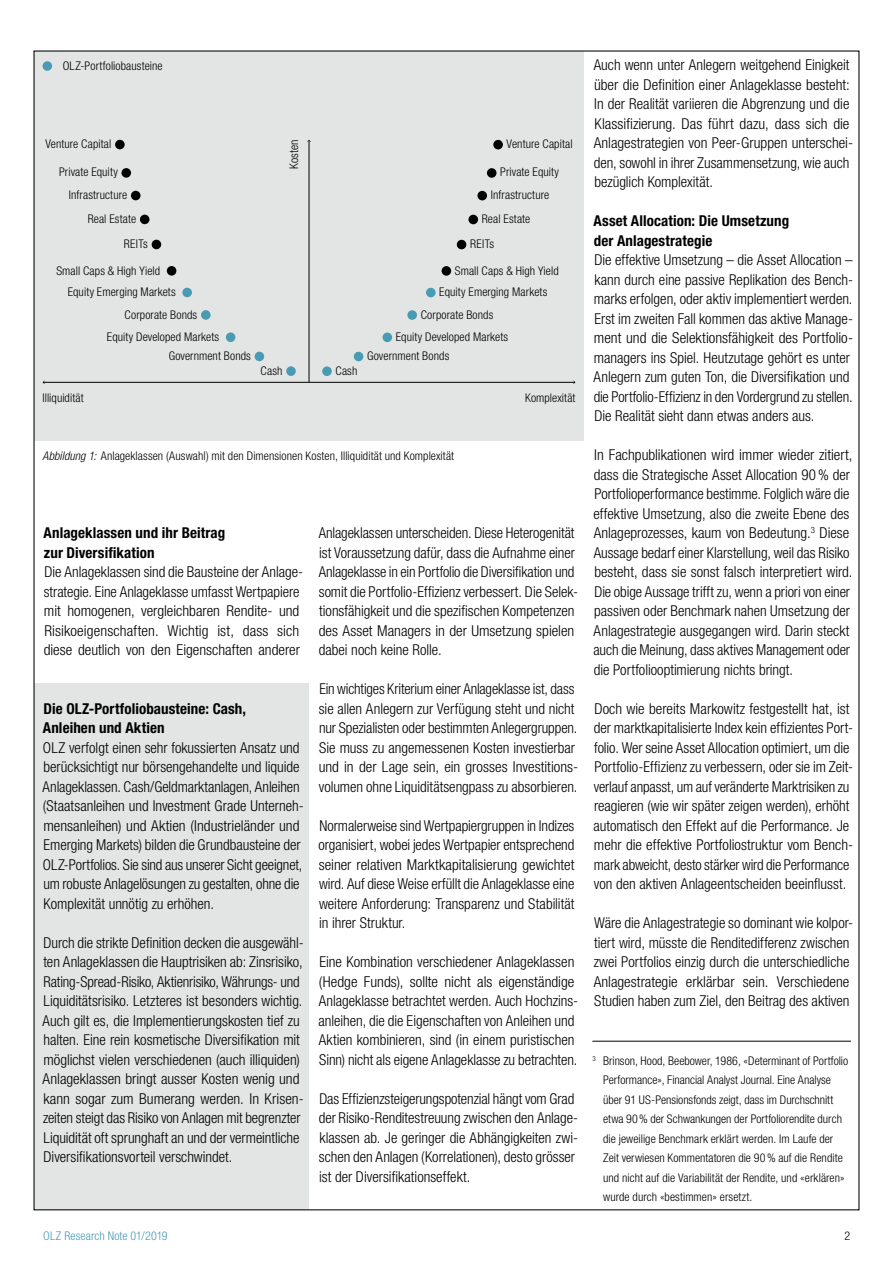
<style>
.page{position:relative;width:893px;height:1263px;background:#fff}
.page>*{position:absolute;margin:0;border:0;box-sizing:border-box;transform-origin:0 0}
.t1{font:300 condensed 15px/19.5px "Helvetica Neue LT Std";color:#000}
.t2{font:700 condensed 15px/19.5px "Helvetica Neue LT Std";letter-spacing:.005em;color:#000}
.t3{font:300 condensed 12px/19.5px "Helvetica Neue LT Std";letter-spacing:.005em;color:#000}
.t4{font:300 condensed 12px "Helvetica Neue LT Std";letter-spacing:.01em;color:#499ab3}
.s1{font-style:italic}
</style>
<div class="page">
<div style="left:34px;top:51px;width:550px;height:390px;background:#e3e4e4"></div>
<hr style="left:593px;top:1041px;width:258px;height:1px;background:#000">
<div style="left:322px;top:366px;width:10px;height:10px;background:#499ab3;border-radius:50%"></div>
<div style="left:354px;top:352px;width:9px;height:9px;background:#499ab3;border-radius:50%"></div>
<div style="left:383px;top:333px;width:9px;height:9px;background:#499ab3;border-radius:50%"></div>
<div style="left:407px;top:310px;width:10px;height:10px;background:#499ab3;border-radius:50%"></div>
<div style="left:426px;top:288px;width:10px;height:9px;background:#499ab3;border-radius:50%"></div>
<div style="left:442px;top:266px;width:9px;height:10px;background:#000;border-radius:50%"></div>
<div style="left:457px;top:240px;width:9px;height:9px;background:#000;border-radius:50%"></div>
<div style="left:468px;top:215px;width:10px;height:9px;background:#000;border-radius:50%"></div>
<div style="left:477px;top:191px;width:10px;height:9px;background:#000;border-radius:50%"></div>
<div style="left:487px;top:168px;width:9px;height:10px;background:#000;border-radius:50%"></div>
<div style="left:493px;top:140px;width:10px;height:9px;background:#000;border-radius:50%"></div>
<div style="left:286px;top:366px;width:10px;height:10px;background:#499ab3;border-radius:50%"></div>
<div style="left:255px;top:352px;width:9px;height:9px;background:#499ab3;border-radius:50%"></div>
<div style="left:226px;top:332px;width:9px;height:10px;background:#499ab3;border-radius:50%"></div>
<div style="left:201px;top:310px;width:10px;height:10px;background:#499ab3;border-radius:50%"></div>
<div style="left:182px;top:288px;width:10px;height:9px;background:#499ab3;border-radius:50%"></div>
<div style="left:167px;top:266px;width:9px;height:10px;background:#000;border-radius:50%"></div>
<div style="left:152px;top:240px;width:9px;height:9px;background:#000;border-radius:50%"></div>
<div style="left:140px;top:215px;width:9px;height:9px;background:#000;border-radius:50%"></div>
<div style="left:131px;top:191px;width:10px;height:9px;background:#000;border-radius:50%"></div>
<div style="left:121px;top:168px;width:10px;height:10px;background:#000;border-radius:50%"></div>
<div style="left:115px;top:140px;width:10px;height:9px;background:#000;border-radius:50%"></div>
<hr style="left:43px;top:382px;width:532px;height:1px;background:#000">
<hr style="left:309px;top:140px;width:1px;height:242px;background:#000">
<div style="left:43px;top:61px;width:9px;height:10px;background:#499ab3;border-radius:50%"></div>
<div style="left:34px;top:684px;width:275px;height:526px;background:#e3e4e4"></div>
<p class="t3" style="left:63px;top:56px;width:101px">OLZ-Portfoliobausteine</p>
<p class="t1" style="left:594px;top:55px;width:261px">Auch wenn unter Anlegern weitgehend Einigkeit über die Definition einer Anlageklasse besteht:<br>In der Realität variieren die Abgrenzung und die Klassifizierung. Das führt dazu, dass sich die Anlagestrategien von Peer-Gruppen unterschei&shy;den, sowohl in ihrer Zusammensetzung, wie auch bezüglich Komplexität.</p>
<p class="t2" style="left:594px;top:211px;width:197px">Asset Allocation: Die Umsetzung der Anlagestrategie</p>
<p class="t1" style="left:594px;top:250px;width:261px">Die effektive Umsetzung – die Asset Allocation – kann durch eine passive Replikation des Bench&shy;marks erfolgen, oder aktiv implementiert werden.<br>Erst im zweiten Fall kommen das aktive Manage&shy;ment und die Selektionsfähigkeit des Portfolio&shy;managers ins Spiel. Heutzutage gehört es unter Anlegern zum guten Ton, die Diversifikation und die Portfolio-Effizienz in den Vordergrund zu stellen.<br>Die Realität sieht dann etwas anders aus.</p>
<p class="t1" style="left:593px;top:445px;width:261px">In Fachpublikationen wird immer wieder zitiert, dass die Strategische Asset Allocation 90% der Portfolioperformance bestimme. Folglich wäre die effektive Umsetzung, also die zweite Ebene des Anlageprozesses, kaum von Bedeutung.<sup>3</sup> Diese Aussage bedarf einer Klarstellung, weil das Risiko besteht, dass sie sonst falsch interpretiert wird.<br>Die obige Aussage trifft zu, wenn a priori von einer passiven oder Benchmark nahen Umsetzung der Anlagestrategie ausgegangen wird. Darin steckt auch die Meinung, dass aktives Management oder die Portfoliooptimierung nichts bringt.</p>
<p class="t1" style="left:593px;top:699px;width:261px">Doch wie bereits Markowitz festgestellt hat, ist der marktkapitalisierte Index kein effizientes Port&shy;folio. Wer seine Asset Allocation optimiert, um die Portfolio-Effizienz zu verbessern, oder sie im Zeit&shy;verlauf anpasst, um auf veränderte Marktrisiken zu reagieren (wie wir später zeigen werden), erhöht automatisch den Effekt auf die Performance. Je mehr die effektive Portfoliostruktur vom Bench&shy;mark abweicht, desto stärker wird die Performance von den aktiven Anlageentscheiden beeinflusst.</p>
<p class="t1" style="left:594px;top:913px;width:261px">Wäre die Anlagestrategie so dominant wie kolpor&shy;tiert wird, müsste die Renditedifferenz zwischen zwei Portfolios einzig durch die unterschiedliche Anlagestrategie erklärbar sein. Verschiedene Studien haben zum Ziel, den Beitrag des aktiven</p>
<p class="t3" style="left:45px;top:134px;width:67px">Venture Capital</p>
<p class="t3" style="left:507px;top:134px;width:67px">Venture Capital</p>
<p class="t3" style="left:284px;top:169px;width:31px;rotate:-90deg">Kosten</p>
<p class="t3" style="left:59px;top:162px;width:60px">Private Equity</p>
<p class="t3" style="left:500px;top:162px;width:60px">Private Equity</p>
<p class="t3" style="left:69px;top:185px;width:60px">Infrastructure</p>
<p class="t3" style="left:491px;top:185px;width:60px">Infrastructure</p>
<p class="t3" style="left:88px;top:209px;width:50px">Real Estate</p>
<p class="t3" style="left:482px;top:209px;width:50px">Real Estate</p>
<p class="t3" style="left:124px;top:234px;width:26px">REITs</p>
<p class="t3" style="left:470px;top:234px;width:26px">REITs</p>
<p class="t3" style="left:56px;top:260px;width:105px">Small Caps &amp; High Yield</p>
<p class="t3" style="left:455px;top:260px;width:105px">Small Caps &amp; High Yield</p>
<p class="t3" style="left:439px;top:282px;width:110px">Equity Emerging Markets</p>
<p class="t3" style="left:68px;top:282px;width:110px">Equity Emerging Markets</p>
<p class="t3" style="left:421px;top:304px;width:74px">Corporate Bonds</p>
<p class="t3" style="left:125px;top:304px;width:74px">Corporate Bonds</p>
<p class="t3" style="left:396px;top:327px;width:114px">Equity Developed Markets</p>
<p class="t3" style="left:107px;top:327px;width:114px">Equity Developed Markets</p>
<p class="t3" style="left:169px;top:346px;width:84px">Government Bonds</p>
<p class="t3" style="left:367px;top:346px;width:84px">Government Bonds</p>
<p class="t3" style="left:261px;top:361px;width:23px">Cash</p>
<p class="t3" style="left:335px;top:361px;width:23px">Cash</p>
<p class="t3" style="left:43px;top:388px;width:43px">Illiquidität</p>
<p class="t3" style="left:525px;top:388px;width:52px">Komplexität</p>
<p class="t3" style="left:42px;top:446px;width:413px"><span class="s1">Abbildung 1:</span> Anlageklassen (Auswahl) mit den Dimensionen Kosten, Illiquidität und Komplexität</p>
<p class="t2" style="left:44px;top:523px;width:183px">Anlageklassen und ihr Beitrag zur Diversifikation</p>
<p class="t1" style="left:44px;top:562px;width:261px">Die Anlageklassen sind die Bausteine der Anlage&shy;strategie. Eine Anlageklasse umfasst Wertpapiere mit homogenen, vergleichbaren Rendite- und Risikoeigenschaften. Wichtig ist, dass sich diese deutlich von den Eigenschaften anderer</p>
<p class="t1" style="left:319px;top:523px;width:261px">Anlageklassen unterscheiden. Diese Heterogenität ist Voraussetzung dafür, dass die Aufnahme einer Anlageklasse in ein Portfolio die Diversifikation und somit die Portfolio-Effizienz verbessert. Die Selek&shy;tionsfähigkeit und die spezifischen Kompetenzen des Asset Managers in der Umsetzung spielen dabei noch keine Rolle.</p>
<p class="t1" style="left:319px;top:679px;width:261px">Ein wichtiges Kriterium einer Anlageklasse ist, dass sie allen Anlegern zur Verfügung steht und nicht nur Spezialisten oder bestimmten Anlegergruppen.<br>Sie muss zu angemessenen Kosten investierbar und in der Lage sein, ein grosses Investitions&shy;volumen ohne Liquiditätsengpass zu absorbieren.</p>
<p class="t1" style="left:318px;top:816px;width:257px;text-align:justify">Normalerweise sind Wertpapiergruppen in Indizes organisiert, wobei jedes Wertpapier entsprechend seiner relativen Marktkapitalisierung gewichtet wird. Auf diese Weise erfüllt die Anlageklasse eine weitere Anforderung: Transparenz und Stabilität in ihrer Struktur.</p>
<p class="t1" style="left:318px;top:952px;width:261px">Eine Kombination verschiedener Anlageklassen (Hedge Funds), sollte nicht als eigenständige Anlageklasse betrachtet werden. Auch Hochzins&shy;anleihen, die die Eigenschaften von Anleihen und Aktien kombinieren, sind (in einem puristischen Sinn) nicht als eigene Anlageklasse zu betrachten.</p>
<p class="t1" style="left:319px;top:1089px;width:261px">Das Effizienzsteigerungspotenzial hängt vom Grad der Risiko-Renditestreuung zwischen den Anlage&shy;klassen ab. Je geringer die Abhängigkeiten zwi&shy;schen den Anlagen (Korrelationen), desto grösser ist der Diversifikationseffekt.</p>
<p class="t2" style="left:43px;top:698px;width:205px">Die OLZ-Portfoliobausteine: Cash,<br>Anleihen und Aktien</p>
<p class="t1" style="left:43px;top:738px;width:263px">OLZ verfolgt einen sehr fokussierten Ansatz und berücksichtigt nur börsengehandelte und liquide Anlageklassen. Cash/Geldmarktanlagen, Anleihen (Staatsanleihen und Investment Grade Unterneh&shy;mensanleihen) und Aktien (Industrieländer und Emerging Markets) bilden die Grundbausteine der OLZ-Portfolios. Sie sind aus unserer Sicht geeignet, um robuste Anlagelösungen zu gestalten, ohne die Komplexität unnötig zu erhöhen.</p>
<p class="t1" style="left:43px;top:933px;width:263px">Durch die strikte Definition decken die ausgewähl&shy;ten Anlageklassen die Hauptrisiken ab: Zinsrisiko, Rating-Spread-Risiko, Aktienrisiko, Währungs- und Liquiditätsrisiko. Letzteres ist besonders wichtig.<br>Auch gilt es, die Implementierungskosten tief zu halten. Eine rein kosmetische Diversifikation mit möglichst vielen verschiedenen (auch illiquiden)<br>Anlageklassen bringt ausser Kosten wenig und kann sogar zum Bumerang werden. In Krisen&shy;zeiten steigt das Risiko von Anlagen mit begrenzter Liquidität oft sprunghaft an und der vermeintliche Diversifikationsvorteil verschwindet.</p>
<p class="t3" style="left:603px;top:1051px;width:247px;text-indent:-11px"><sup>3</sup> Brinson, Hood, Beebower, 1986, «Determinant of Portfolio Performance», Financial Analyst Journal. Eine Analyse über 91 US-Pensionsfonds zeigt, dass im Durchschnitt etwa 90% der Schwankungen der Portfoliorendite durch die jeweilige Benchmark erklärt werden. Im Laufe der Zeit verwiesen Kommentatoren die 90% auf die Rendite und nicht auf die Variabilität der Rendite, und «erklären» wurde durch «bestimmen» ersetzt.</p>
<p class="t4" style="left:43px;top:1229px;width:126px">OLZ Research Note 01/2019</p>
<p class="t3" style="left:844px;top:1226px;width:7px">2</p>
</div>
